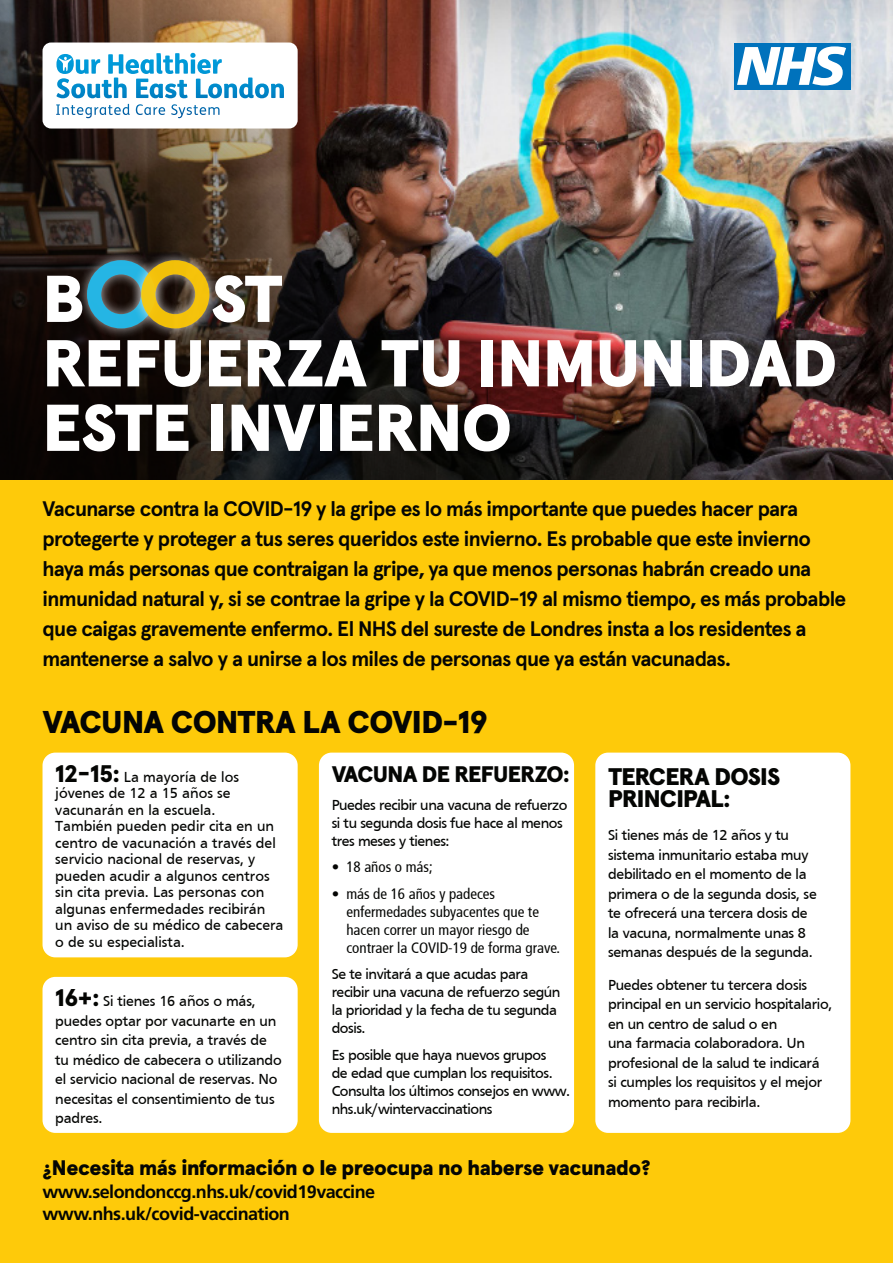
<style>
.page{position:relative;width:893px;height:1263px;background:#fff}
.page>*{position:absolute;margin:0;border:0;box-sizing:border-box;transform-origin:0 0}
.Intro_para{font:900 66px/64.5px "Apercu Pro";letter-spacing:-.01em;color:#fff}
.B_Heading{font:900 31.5px "Apercu Pro";letter-spacing:-.02em;color:#040503}
.Main_text_NEW{font:900 24px/22.5px "Apercu Pro";letter-spacing:-.03em;color:#040503}
.Main_text_NEW-2{font:900 22.5px "Apercu Pro";letter-spacing:-.035em;color:#040503}
.t1{font:700 21px/30px "Apercu Pro";letter-spacing:-.035em;color:#040503}
.t2{font:900 21px "Apercu Pro";letter-spacing:-.02em;color:#040503}
.t3{font:700 18px "Frutiger LT Std";letter-spacing:-.03em;color:#040503}
.Main_text_NEW-3{font:15px/19.5px "Frutiger";letter-spacing:-.02em;color:#040503}
.Main_text_NEW-4{font:15px/16.5px "Frutiger";color:#040503}
.Main_text_NEW-5{font:condensed 15px/18px "Frutiger";color:#040503}
.s1{font-family:"Apercu Pro";font-weight:900;font-size:24px}
</style>
<div class="page">
<div style="left:0;top:480px;width:893px;height:783px;background:#feca0a"></div>
<div style="left:43px;top:753px;width:255px;height:204px;background:#fff;border-radius:13px"></div>
<div style="left:43px;top:977px;width:255px;height:156px;background:#fff;border-radius:13px"></div>
<div style="left:319px;top:753px;width:255px;height:380px;background:#fff;border-radius:13px"></div>
<div style="left:595px;top:753px;width:255px;height:380px;background:#fff;border-radius:13px"></div>
<img style="left:0;top:0;width:893px;height:480px">
<svg style="left:47px;top:275px;width:235px;height:47px"></svg>
<div style="left:76px;top:249px;width:91px;height:91px;background:#fff;opacity:.75"></div>
<div style="left:87px;top:260px;width:68px;height:68px;border:14px solid #26bff0;border-radius:50%"></div>
<div style="left:130px;top:249px;width:91px;height:91px;background:#fff;opacity:.75"></div>
<div style="left:141px;top:260px;width:68px;height:68px;border:14px solid #feca0a;border-radius:50%"></div>
<svg style="left:43px;top:43px;width:255px;height:86px"></svg>
<svg style="left:56px;top:53px;width:166px;height:21px"></svg>
<p class="Intro_para" style="left:43px;top:327px;width:796px">REFUERZA TU INMUNIDAD<br>ESTE INVIERNO</p>
<p class="t1" style="left:43px;top:492px;width:805px">Vacunarse contra la COVID-19 y la gripe es lo más importante que puedes hacer para protegerte y proteger a tus seres queridos este invierno. Es probable que este invierno haya más personas que contraigan la gripe, ya que menos personas habrán creado una inmunidad natural y, si se contrae la gripe y la COVID-19 al mismo tiempo, es más probable que caigas gravemente enfermo. El NHS del sureste de Londres insta a los residentes a mantenerse a salvo y a unirse a los miles de personas que ya están vacunadas.</p>
<p class="B_Heading" style="left:43px;top:697px;width:447px">VACUNA CONTRA LA COVID-19</p>
<p class="Main_text_NEW-4" style="left:55px;top:768px;width:185px"><span class="s1">12-15:</span> La mayoría de los jóvenes de 12 a 15 años se vacunarán en la escuela.</p>
<p class="Main_text_NEW-4" style="left:55px;top:818px;width:230px">También pueden pedir cita en un centro de vacunación a través del servicio nacional de reservas, y pueden acudir a algunos centros sin cita previa. Las personas con algunas enfermedades recibirán un aviso de su médico de cabecera o de su especialista.</p>
<p class="Main_text_NEW-3" style="left:55px;top:991px;width:228px"><span class="s1">16+:</span> Si tienes 16 años o más, puedes optar por vacunarte en un centro sin cita previa, a través de tu médico de cabecera o utilizando el servicio nacional de reservas. No necesitas el consentimiento de tus padres.</p>
<p class="Main_text_NEW-2" style="left:332px;top:756px;width:239px">VACUNA DE REFUERZO:</p>
<p class="Main_text_NEW-3" style="left:332px;top:795px;width:237px;line-height:18px">Puedes recibir una vacuna de refuerzo si tu segunda dosis fue hace al menos tres meses y tienes:</p>
<p class="Main_text_NEW-5" style="left:332px;top:858px;width:102px">• 18 años o más;</p>
<p class="Main_text_NEW-5" style="left:346px;top:884px;width:215px;text-indent:-15px">• más de 16 años y padeces enfermedades subyacentes que te hacen correr un mayor riesgo de contraer la COVID-19 de forma grave.</p>
<p class="Main_text_NEW-3" style="left:332px;top:965px;width:230px;line-height:18px">Se te invitará a que acudas para recibir una vacuna de refuerzo según la prioridad y la fecha de tu segunda dosis.</p>
<p class="Main_text_NEW-3" style="left:332px;top:1045px;width:240px;line-height:18px">Es posible que haya nuevos grupos<br>de edad que cumplan los requisitos.<br>Consulta los últimos consejos en www. nhs.uk/wintervaccinations</p>
<p class="Main_text_NEW" style="left:608px;top:763px;width:174px">TERCERA DOSIS<br>PRINCIPAL:</p>
<p class="Main_text_NEW-3" style="left:608px;top:825px;width:210px">Si tienes más de 12 años y tu sistema inmunitario estaba muy debilitado en el momento de la primera o de la segunda dosis, se te ofrecerá una tercera dosis de la vacuna, normalmente unas 8 semanas después de la segunda.</p>
<p class="Main_text_NEW-3" style="left:608px;top:975px;width:226px">Puedes obtener tu tercera dosis principal en un servicio hospitalario, en un centro de salud o en<br>una farmacia colaboradora. Un profesional de la salud te indicará<br>si cumples los requisitos y el mejor momento para recibirla.</p>
<p class="t2" style="left:43px;top:1151px;width:609px">¿Necesita más información o le preocupa no haberse vacunado?</p>
<p class="t3" style="left:43px;top:1181px;width:334px">www.selondonccg.nhs.uk/covid19vaccine</p>
<p class="t3" style="left:43px;top:1203px;width:249px">www.nhs.uk/covid-vaccination</p>
</div>
